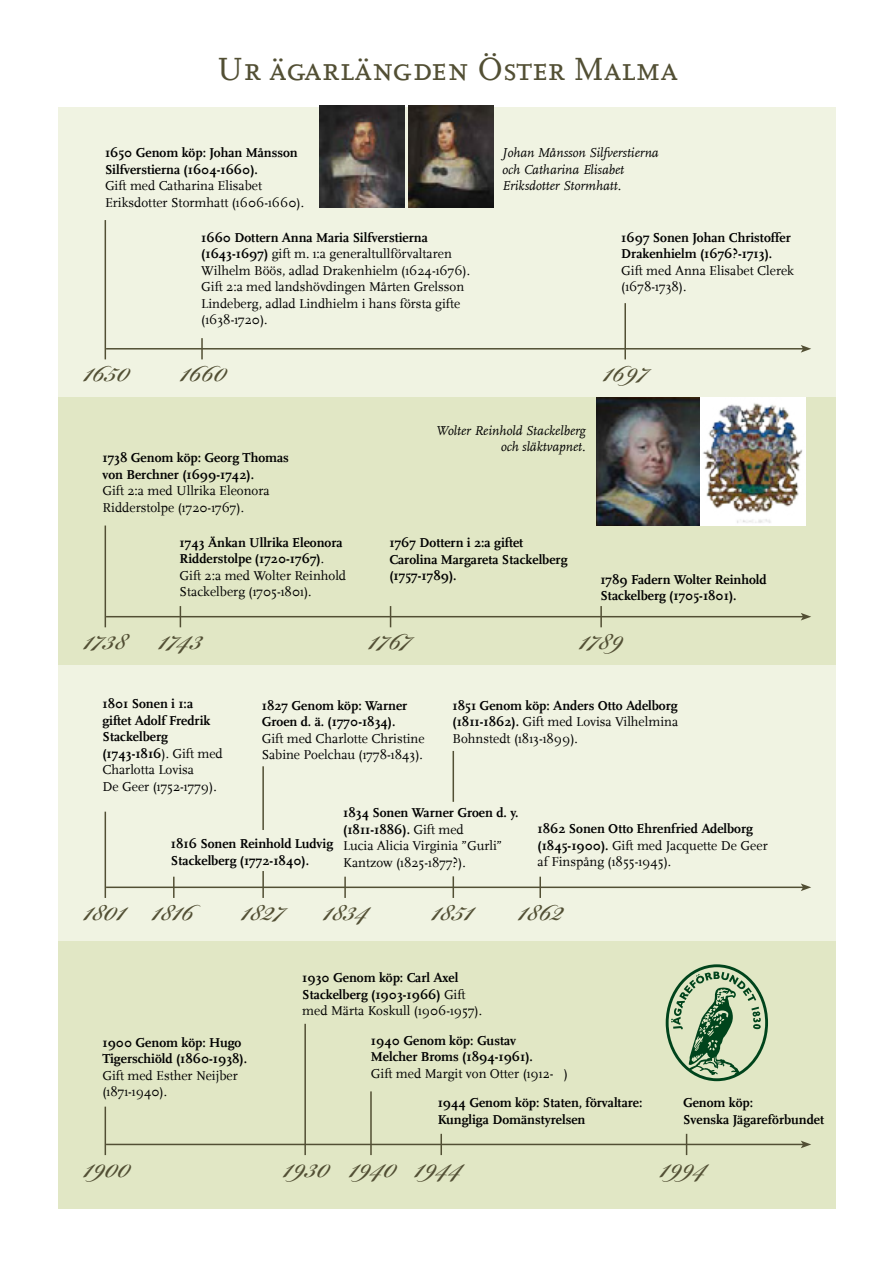
<style>
.page{position:relative;width:893px;height:1263px;background:#fff}
.page>*{position:absolute;margin:0;border:0;box-sizing:border-box;transform-origin:0 0}
.t1{font:47.4px "Bickham Script Pro";color:#524f34}
.t2{font:33.75px "Scala Caps";color:#524f34}
.t3{font:13.5px/16.5px "Scala";color:#000}
.t4{font:700 13.5px/16.5px "Scala";color:#000}
.t5{font:italic 13.5px/16.5px "Scala";color:#000}
.s1{font-weight:700}
.s2{font-weight:400}
</style>
<div class="page">
<div style="left:59px;top:107px;width:777px;height:1101px;background:#f0f3e2"></div>
<div style="left:59px;top:941px;width:777px;height:267px;background:#e1e7c5"></div>
<div style="left:59px;top:397px;width:777px;height:268px;background:#e1e7c5"></div>
<hr style="left:105px;top:220px;width:1px;height:139px;background:#524f34">
<hr style="left:106px;top:348px;width:697px;height:1px;background:#524f34">
<svg style="left:801px;top:345px;width:10px;height:8px"></svg>
<hr style="left:105px;top:525px;width:1px;height:102px;background:#524f34">
<hr style="left:106px;top:616px;width:697px;height:1px;background:#524f34">
<svg style="left:801px;top:613px;width:10px;height:7px"></svg>
<hr style="left:105px;top:812px;width:1px;height:86px;background:#524f34">
<hr style="left:106px;top:886px;width:697px;height:2px;background:#524f34">
<svg style="left:801px;top:883px;width:10px;height:8px"></svg>
<hr style="left:105px;top:1107px;width:1px;height:48px;background:#524f34">
<hr style="left:106px;top:1144px;width:697px;height:1px;background:#524f34">
<svg style="left:801px;top:1140px;width:10px;height:8px"></svg>
<hr style="left:201px;top:338px;width:2px;height:21px;background:#524f34">
<hr style="left:624px;top:303px;width:2px;height:56px;background:#524f34">
<svg style="left:180px;top:606px;width:1px;height:21px"></svg>
<svg style="left:390px;top:606px;width:1px;height:21px"></svg>
<hr style="left:600px;top:606px;width:2px;height:21px;background:#524f34">
<hr style="left:173px;top:877px;width:2px;height:21px;background:#524f34">
<hr style="left:262px;top:871px;width:2px;height:27px;background:#524f34">
<hr style="left:344px;top:877px;width:2px;height:21px;background:#524f34">
<svg style="left:453px;top:876px;width:1px;height:22px"></svg>
<hr style="left:539px;top:877px;width:2px;height:21px;background:#524f34">
<hr style="left:262px;top:766px;width:2px;height:64px;background:#524f34">
<hr style="left:453px;top:751px;width:1px;height:51px;background:#524f34">
<hr style="left:304px;top:1024px;width:2px;height:131px;background:#524f34">
<hr style="left:370px;top:1091px;width:2px;height:64px;background:#524f34">
<hr style="left:440px;top:1134px;width:2px;height:21px;background:#524f34">
<svg style="left:686px;top:1134px;width:1px;height:21px"></svg>
<svg style="left:666px;top:964px;width:102px;height:117px"></svg>
<img style="left:319px;top:106px;width:85px;height:102px">
<img style="left:409px;top:106px;width:85px;height:102px">
<img style="left:596px;top:397px;width:104px;height:128px">
<img style="left:700px;top:397px;width:105px;height:128px">
<h2 class="t2" style="left:217px;top:50px;width:462px">Ur ägarlängden Öster Malma</h2>
<p class="t4" style="left:105px;top:145px;width:194px">1650 Genom köp: Johan Månsson<br>Silfverstierna (1604-1660).</p>
<p class="t3" style="left:105px;top:178px;width:201px">Gift med Catharina Elisabet<br>Eriksdotter Stormhatt (1606-1660).</p>
<h1 class="t1" style="left:84px;top:337px;width:48px">1650</h1>
<p class="t3" style="left:201px;top:229px;width:270px"><span class="s1">1660 Dottern Anna Maria Silfverstierna (1643-1697)</span> gift m. 1:a generaltullförvaltaren Wilhelm Böös, adlad Drakenhielm (1624-1676).<br>Gift 2:a med landshövdingen Mårten Grelsson Lindeberg, adlad Lindhielm i hans första gifte (1638-1720).</p>
<h1 class="t1" style="left:180px;top:337px;width:48px">1660</h1>
<p class="t5" style="left:502px;top:145px;width:158px">Johan Månsson Silfverstierna och Catharina Elisabet<br>Eriksdotter Stormhatt.</p>
<p class="t4" style="left:621px;top:229px;width:171px">1697 Sonen Johan Christoffer<br>Drakenhielm (1676?-1713).</p>
<p class="t3" style="left:621px;top:262px;width:174px">Gift med Anna Elisabet Clerek (1678-1738).</p>
<h1 class="t1" style="left:604px;top:337px;width:46px">1697</h1>
<p class="t5" style="left:436px;top:422px;width:151px;text-align:right">Wolter Reinhold Stackelberg och släktvapnet.</p>
<p class="t4" style="left:102px;top:450px;width:188px">1738 Genom köp: Georg Thomas von Berchner (1699-1742).</p>
<p class="t3" style="left:102px;top:483px;width:169px">Gift 2:a med Ullrika Eleonora<br>Ridderstolpe (1720-1767).</p>
<p class="t3" style="left:180px;top:535px;width:168px"><span class="s1">1743 Änkan Ullrika Eleonora<br>Ridderstolpe (1720-1767)</span>.<br>Gift 2:a med Wolter Reinhold<br>Stackelberg (1705-1801).</p>
<p class="t4" style="left:389px;top:535px;width:180px">1767 Dottern i 2:a giftet<br>Carolina Margareta Stackelberg (1757-1789).</p>
<p class="t4" style="left:600px;top:571px;width:168px">1789 Fadern Wolter Reinhold<br>Stackelberg (1705-1801).</p>
<h1 class="t1" style="left:84px;top:605px;width:44px">1738</h1>
<h1 class="t1" style="left:159px;top:605px;width:45px">1743</h1>
<h1 class="t1" style="left:369px;top:605px;width:44px">1767</h1>
<h1 class="t1" style="left:579px;top:605px;width:45px">1789</h1>
<p class="t4" style="left:102px;top:696px;width:122px">1801 Sonen i 1:a giftet Adolf Fredrik<br>Stackelberg (1743-1816<span class="s2">). Gift med<br>Charlotta Lovisa<br>De Geer (1752-1779).</span></p>
<p class="t4" style="left:262px;top:697px;width:147px">1827 Genom köp: Warner<br>Groen d. ä. (1770-1834).</p>
<p class="t3" style="left:262px;top:730px;width:164px">Gift med Charlotte Christine<br>Sabine Poelchau (1778-1843).</p>
<p class="t3" style="left:453px;top:697px;width:227px;text-align:justify"><span class="s1">1851 Genom köp: Anders Otto Adelborg (1811-1862).</span> Gift med Lovisa Vilhelmina Bohnstedt (1813-1899).</p>
<h1 class="t1" style="left:84px;top:875px;width:43px">1801</h1>
<p class="t3" style="left:343px;top:805px;width:177px"><span class="s1">1834 Sonen Warner Groen d. y. (1811-1886).</span> Gift med<br>Lucia Alicia Virginia ”Gurli”<br>Kantzow (1825-1877?).</p>
<h1 class="t1" style="left:432px;top:875px;width:43px">1851</h1>
<p class="t3" style="left:538px;top:821px;width:232px"><span class="s1">1862 Sonen Otto Ehrenfried Adelborg (1845-1900).</span> Gift med Jacquette De Geer af Finspång (1855-1945).</p>
<p class="t4" style="left:171px;top:836px;width:164px">1816 Sonen Reinhold Ludvig<br>Stackelberg (1772-1840).</p>
<h1 class="t1" style="left:242px;top:875px;width:45px">1827</h1>
<h1 class="t1" style="left:152px;top:875px;width:43px">1816</h1>
<h1 class="t1" style="left:519px;top:875px;width:46px">1862</h1>
<h1 class="t1" style="left:323px;top:875px;width:47px">1834</h1>
<p class="t4" style="left:102px;top:1034px;width:146px">1900 Genom köp: Hugo<br>Tigerschiöld (1860-1938).</p>
<p class="t3" style="left:102px;top:1067px;width:137px">Gift med Esther Neijber (1871-1940).</p>
<h1 class="t1" style="left:84px;top:1132px;width:48px">1900</h1>
<p class="t4" style="left:302px;top:970px;width:181px">1930 Genom köp: Carl Axel<br>Stackelberg (1903-1966) <span class="s2">Gift med Märta Koskull (1906-1957).</span></p>
<p class="t4" style="left:371px;top:1032px;width:163px">1940 Genom köp: Gustav<br>Melcher Broms (1894-1961).</p>
<p class="t3" style="left:371px;top:1065px;width:198px">Gift med Margit von Otter (1912- )</p>
<p class="t4" style="left:438px;top:1095px;width:206px">1944 Genom köp: Staten, förvaltare:<br>Kungliga Domänstyrelsen</p>
<h1 class="t1" style="left:284px;top:1132px;width:180px">1930 1940 1944</h1>
<p class="t4" style="left:683px;top:1095px;width:143px">Genom köp:<br>Svenska Jägareförbundet</p>
<h1 class="t1" style="left:660px;top:1132px;width:48px">1994</h1>
</div>
